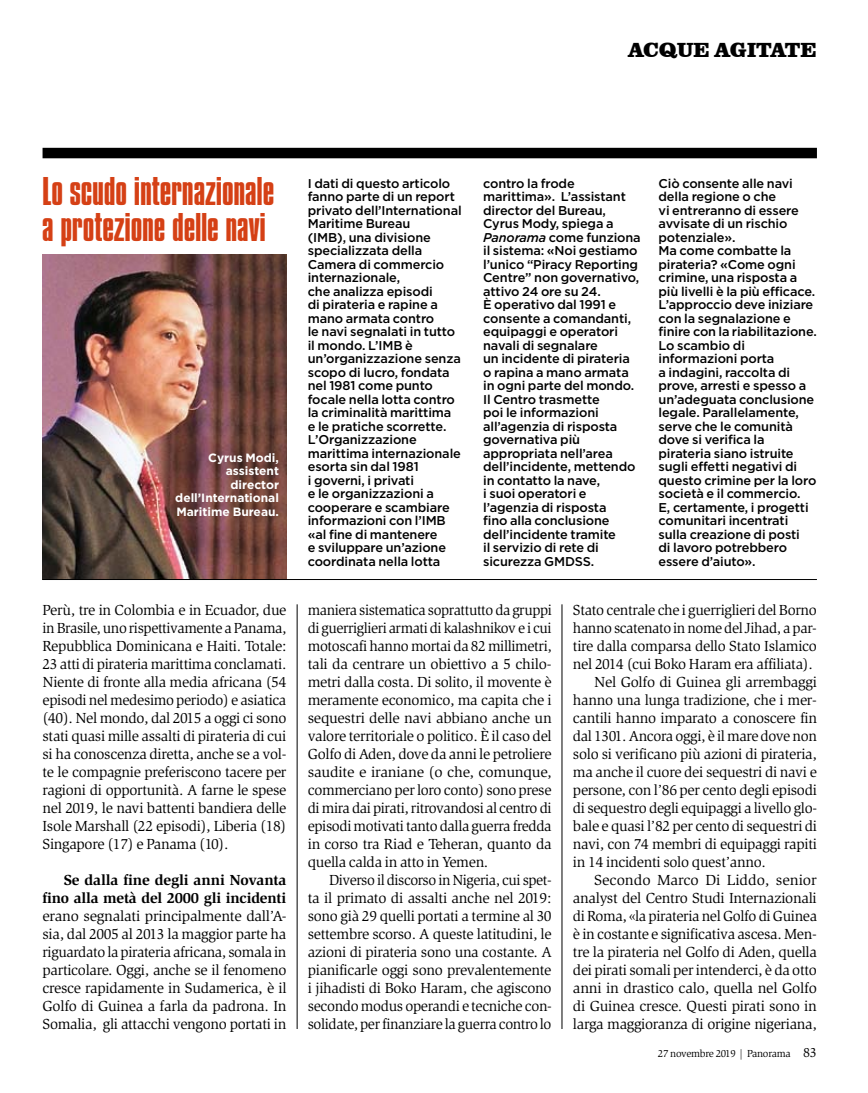
<style>
.page{position:relative;width:868px;height:1093px;background:#fff}
.page>*{position:absolute;margin:0;border:0;box-sizing:border-box;transform-origin:0 0}
.t1{font:42px/36px "Compacta LT";letter-spacing:-.005em;color:#d54015}
.t2{font:900 21px "Clarendon BT";color:#000}
.t3{font:15px/18px "Slimbach Std";letter-spacing:-.02em;color:#000;text-align:justify}
.t4{font:700 15px/18px "Slimbach Std";letter-spacing:-.015em;color:#000;text-align:right}
.t5{font:500 12.75px/13.5px "Gotham";letter-spacing:-.01em;color:#000}
.t6{font:700 12px/13.5px "Gotham";color:#fff;text-align:right}
.t7{font:10.5px "Slimbach Std";letter-spacing:-.025em;color:#000}
.s1{font-style:italic}
.s2{font-size:13.5px}
</style>
<div class="page">
<hr style="left:297px;top:604px;width:1px;height:425px;background:#000">
<hr style="left:561px;top:604px;width:1px;height:425px;background:#000">
<img style="left:43px;top:255px;width:243px;height:324px">
<hr style="left:43px;top:579px;width:773px;height:1px;background:#000">
<div style="left:43px;top:148px;width:773px;height:10px;background:#000"></div>
<h2 class="t2" style="left:628px;top:37px;width:190px">ACQUE AGITATE</h2>
<h1 class="t1" style="left:42px;top:172px;width:233px">Lo scudo internazionale a protezione delle navi</h1>
<p class="t6" style="left:175px;top:450px;width:105px">Cyrus Modi, assistent director dell’International<br>Maritime Bureau.</p>
<p class="t3" style="left:43px;top:601px;width:245px">Perù, tre in Colombia e in Ecuador, due in Brasile, uno rispettivamente a Panama, Repubblica Dominicana e Haiti. Totale:<br>23 atti di pirateria marittima conclamati.<br>Niente di fronte alla media africana (54 episodi nel medesimo periodo) e asiatica (40). Nel mondo, dal 2015 a oggi ci sono stati quasi mille assalti di pirateria di cui si ha conoscenza diretta, anche se a vol&shy;te le compagnie preferiscono tacere per ragioni di opportunità. A farne le spese nel 2019, le navi battenti bandiera delle Isole Marshall (22 episodi), Liberia (18)<br>Singapore (17) e Panama (10).</p>
<p class="t4" style="left:43px;top:871px;width:245px">Se dalla fine degli anni Novanta fino alla metà del 2000 gli incidenti</p>
<p class="t3" style="left:43px;top:907px;width:245px">erano segnalati principalmente dall’A&shy;sia, dal 2005 al 2013 la maggior parte ha riguardato la pirateria africana, somala in particolare. Oggi, anche se il fenomeno cresce rapidamente in Sudamerica, è il Golfo di Guinea a farla da padrona. In Somalia, gli attacchi vengono portati in</p>
<p class="t5" style="left:308px;top:176px;width:155px">I dati di questo articolo fanno parte di un report privato dell’International<br>Maritime Bureau<br>(IMB), una divisione specializzata della<br>Camera di commercio internazionale,<br>che analizza episodi<br>di pirateria e rapine a mano armata contro<br>le navi segnalati in tutto il mondo. L’IMB è un’organizzazione senza scopo di lucro, fondata nel 1981 come punto focale nella lotta contro la criminalità marittima e le pratiche scorrette.<br>L’Organizzazione marittima internazionale esorta sin dal 1981<br>i governi, i privati<br>e le organizzazioni a cooperare e scambiare informazioni con l’IMB «al fine di mantenere<br>e sviluppare un’azione coordinata nella lotta</p>
<p class="t5" style="left:483px;top:176px;width:159px">contro la frode marittima». L’assistant director del Bureau,<br>Cyrus Mody, spiega a<br><span class="s1">Panorama</span> come funziona il sistema: «Noi gestiamo l’unico “Piracy Reporting<br>Centre” non governativo, attivo 24 ore su 24.<br>È operativo dal 1991 e consente a comandanti, equipaggi e operatori navali di segnalare<br>un incidente di pirateria o rapina a mano armata in ogni parte del mondo.<br>Il Centro trasmette<br>poi le informazioni all’agenzia di risposta governativa più appropriata nell’area dell’incidente, mettendo in contatto la nave,<br>i suoi operatori e l’agenzia di risposta<br>fino alla conclusione dell’incidente tramite<br>il servizio di rete di sicurezza GMDSS.</p>
<p class="t5" style="left:658px;top:176px;width:160px">Ciò consente alle navi della regione o che<br>vi entreranno di essere avvisate di un rischio potenziale».<br>Ma come combatte la pirateria? «Come ogni crimine, una risposta a più livelli è la più efficace.<br>L’approccio deve iniziare con la segnalazione e finire con la riabilitazione.<br>Lo scambio di informazioni porta<br>a indagini, raccolta di prove, arresti e spesso a un’adeguata conclusione legale. Parallelamente, serve che le comunità dove si verifica la pirateria siano istruite sugli effetti negativi di questo crimine per la loro società e il commercio.<br>E, certamente, i progetti comunitari incentrati sulla creazione di posti<br>di lavoro potrebbero essere d’aiuto».</p>
<p class="t3" style="left:308px;top:601px;width:245px">maniera sistematica soprattutto da gruppi di guerriglieri armati di kalashnikov e i cui motoscafi hanno mortai da 82 millimetri, tali da centrare un obiettivo a 5 chilo&shy;metri dalla costa. Di solito, il movente è meramente economico, ma capita che i sequestri delle navi abbiano anche un valore territoriale o politico. È il caso del Golfo di Aden, dove da anni le petroliere saudite e iraniane (o che, comunque, commerciano per loro conto) sono prese di mira dai pirati, ritrovandosi al centro di episodi motivati tanto dalla guerra fredda in corso tra Riad e Teheran, quanto da quella calda in atto in Yemen.</p>
<p class="t3" style="left:308px;top:871px;width:245px;text-indent:21px">Diverso il discorso in Nigeria, cui spet&shy;ta il primato di assalti anche nel 2019: sono già 29 quelli portati a termine al 30 settembre scorso. A queste latitudini, le azioni di pirateria sono una costante. A pianificarle oggi sono prevalentemente i jihadisti di Boko Haram, che agiscono secondo modus operandi e tecniche con&shy;solidate, per finanziare la guerra contro lo</p>
<p class="t3" style="left:573px;top:601px;width:245px">Stato centrale che i guerriglieri del Borno</p>
<p class="t3" style="left:573px;top:619px;width:245px">hanno scatenato in nome del Jihad, a par-</p>
<p class="t3" style="left:573px;top:637px;width:245px">tire dalla comparsa dello Stato Islamico</p>
<p class="t3" style="left:573px;top:655px;width:241px">nel 2014 (cui Boko Haram era affiliata).</p>
<p class="t3" style="left:594px;top:673px;width:224px">Nel Golfo di Guinea gli arrembaggi</p>
<p class="t3" style="left:573px;top:691px;width:245px">hanno una lunga tradizione, che i mer-</p>
<p class="t3" style="left:573px;top:709px;width:245px">cantili hanno imparato a conoscere fin</p>
<p class="t3" style="left:573px;top:727px;width:245px">dal 1301. Ancora oggi, è il mare dove non</p>
<p class="t3" style="left:573px;top:745px;width:245px">solo si verificano più azioni di pirateria,</p>
<p class="t3" style="left:573px;top:763px;width:245px">ma anche il cuore dei sequestri di navi e</p>
<p class="t3" style="left:573px;top:781px;width:245px">persone, con l’86 per cento degli episodi</p>
<p class="t3" style="left:573px;top:799px;width:245px">di sequestro degli equipaggi a livello glo-</p>
<p class="t3" style="left:573px;top:817px;width:245px">bale e quasi l’82 per cento di sequestri di</p>
<p class="t3" style="left:573px;top:835px;width:245px">navi, con 74 membri di equipaggi rapiti</p>
<p class="t3" style="left:573px;top:853px;width:194px">in 14 incidenti solo quest’anno.</p>
<p class="t3" style="left:594px;top:871px;width:224px">Secondo Marco Di Liddo, senior</p>
<p class="t3" style="left:573px;top:889px;width:245px">analyst del Centro Studi Internazionali</p>
<p class="t3" style="left:573px;top:907px;width:245px">di Roma, «la pirateria nel Golfo di Guinea</p>
<p class="t3" style="left:573px;top:925px;width:245px">è in costante e significativa ascesa. Men-</p>
<p class="t3" style="left:573px;top:943px;width:245px">tre la pirateria nel Golfo di Aden, quella</p>
<p class="t3" style="left:573px;top:961px;width:245px">dei pirati somali per intenderci, è da otto</p>
<p class="t3" style="left:573px;top:979px;width:245px">anni in drastico calo, quella nel Golfo</p>
<p class="t3" style="left:573px;top:997px;width:245px">di Guinea cresce. Questi pirati sono in</p>
<p class="t3" style="left:573px;top:1015px;width:245px">larga maggioranza di origine nigeriana,</p>
<p class="t7" style="left:657px;top:1047px;width:160px">27 novembre 2019 | Panorama <span class="s2">83</span></p>
</div>
